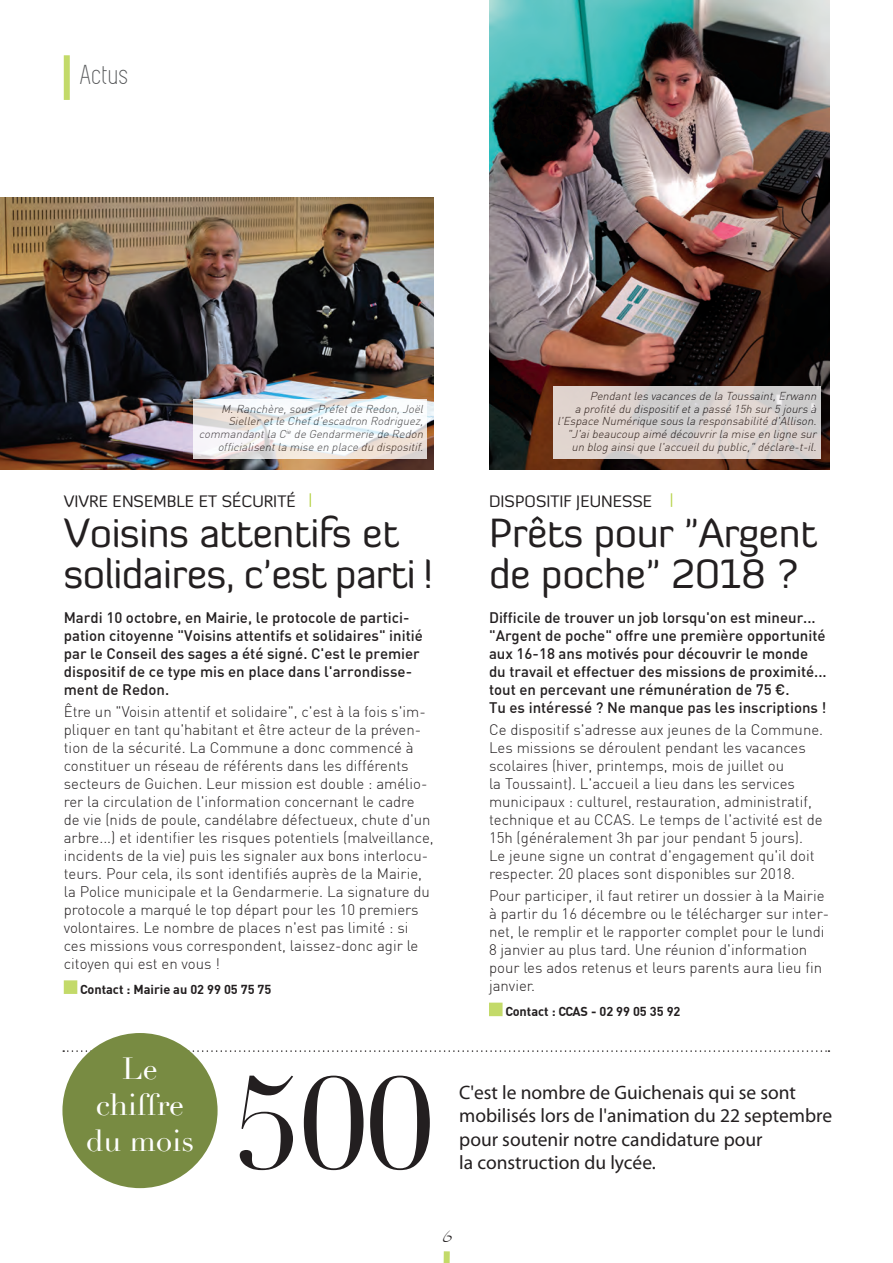
<style>
.page{position:relative;width:893px;height:1263px;background:#fff}
.page>*{position:absolute;margin:0;border:0;box-sizing:border-box;transform-origin:0 0}
.t1{font:127.5px "Didot";color:#231f20}
.t2{font:40.5px/40.5px "Diavlo";letter-spacing:-.01em;color:#231f20}
.t3{font:30px/36px "Didot";color:#fff;text-align:center}
.t4{font:28.5px "Simplifica";letter-spacing:.025em;color:#545557}
.t5{font:19.5px/23.4px "Myriad Pro";color:#231f20}
.t6{font:italic 19.5px "SF Burlington Script";color:#231f20}
.t7{font:16.5px "Diavlo";color:#231f20}
.t8{font:300 15px/18px "DIN";color:#231f20}
.t9{font:500 15px/18px "DIN";color:#231f20}
.t10{font:700 12.75px "DIN";color:#231f20}
.t11{font:italic 300 11.25px/12.8px "DIN";color:#231f20;text-align:right}
</style>
<div class="page">
<svg style="left:63px;top:1050px;width:766px;height:2px"></svg>
<img style="left:0;top:198px;width:434px;height:272px">
<img style="left:489px;top:0;width:340px;height:470px">
<svg style="left:310px;top:493px;width:1px;height:14px"></svg>
<div style="left:64px;top:980px;width:13px;height:14px;background:#c3da69;border:2px solid #c3da69"></div>
<svg style="left:671px;top:493px;width:1px;height:14px"></svg>
<div style="left:489px;top:1003px;width:14px;height:13px;background:#c3da69;border:2px solid #c3da69"></div>
<div style="left:64px;top:55px;width:6px;height:45px;background:#c3da69"></div>
<svg style="left:443px;top:1251px;width:7px;height:12px"></svg>
<div style="left:62px;top:1033px;width:156px;height:155px;background:#788b42;border-radius:50%"></div>
<svg style="left:193px;top:399px;width:234px;height:60px;fill:#f7f5fa"></svg>
<svg style="left:553px;top:387px;width:268px;height:72px;background:#dad2cf"></svg>
<h3 class="t4" style="left:81px;top:60px;width:50px">Actus</h3>
<p class="t11" style="left:199px;top:402px;width:229px">M.Ranchère,sous-Préfetde Redon,Joël Sielleretle Chefd'escadron Rodriguez, commandantla C<sup>ie</sup> de Gendarmerie de Redon officialisentla mise en place du dispositif.</p>
<p class="t7" style="left:64px;top:491px;width:233px">VIVRE ENSEMBLE ET SÉCURITÉ</p>
<h2 class="t2" style="left:64px;top:512px;width:371px">Voisins attentifs et solidaires, c'est parti !</h2>
<p class="t9" style="left:64px;top:608px;width:361px">Mardi 10 octobre, en Mairie, le protocole de partici&shy;pation citoyenne "Voisins attentifs et solidaires" initié par le Conseil des sages a été signé. C'est le premier dispositif de ce type mis en place dans l'arrondisse&shy;ment de Redon.</p>
<p class="t8" style="left:64px;top:703px;width:371px">Être un "Voisin attentif et solidaire", c'est à la fois s'im&shy;pliquer en tant qu'habitant et être acteur de la préven&shy;tion de la sécurité. La Commune a donc commencé à constituer un réseau de référents dans les différents secteurs de Guichen. Leur mission est double : amélio&shy;rer la circulation de l'information concernant le cadre de vie (nids de poule, candélabre défectueux, chute d'un arbre...) et identifier les risques potentiels (malveillance, incidents de la vie) puis les signaler aux bons interlocu&shy;teurs. Pour cela, ils sont identifiés auprès de la Mairie, la Police municipale et la Gendarmerie. La signature du protocole a marqué le top départ pour les 10 premiers volontaires. Le nombre de places n'est pas limité : si ces missions vous correspondent, laissez-donc agir le citoyen qui est en vous !</p>
<p class="t10" style="left:80px;top:981px;width:193px">Contact : Mairie au 02 99 05 75 75</p>
<p class="t11" style="left:557px;top:389px;width:264px">Pendantles vacances de la Toussaint,Erwann<br>a profité du dispositifeta passé 15h sur5 jours à l'Espace Numérique sous la responsabilité d'Allison. "J'aibeaucoup aimé découvrirla mise en ligne sur un blog ainsique l'accueildu public,"déclare-t-il.</p>
<p class="t7" style="left:489px;top:491px;width:165px">DISPOSITIF JEUNESSE</p>
<h2 class="t2" style="left:489px;top:512px;width:330px">Prêts pour "Argent de poche" 2018 ?</h2>
<p class="t9" style="left:489px;top:608px;width:339px">Difficile de trouver un job lorsqu'on est mineur... "Argent de poche" offre une première opportunité aux 16-18 ans motivés pour découvrir le monde du travail et effectuer des missions de proximité... tout en percevant une rémunération de 75 €.<br>Tu es intéressé ? Ne manque pas les inscriptions !</p>
<p class="t8" style="left:489px;top:721px;width:336px">Ce dispositif s'adresse aux jeunes de la Commune.<br>Les missions se déroulent pendant les vacances scolaires (hiver, printemps, mois de juillet ou<br>la Toussaint). L'accueil a lieu dans les services municipaux : culturel, restauration, administratif, technique et au CCAS. Le temps de l'activité est de 15h (généralement 3h par jour pendant 5 jours).<br>Le jeune signe un contrat d'engagement qu'il doit respecter. 20 places sont disponibles sur 2018.</p>
<p class="t8" style="left:489px;top:887px;width:342px">Pour participer, il faut retirer un dossier à la Mairie à partir du 16 décembre ou le télécharger sur inter&shy;net, le remplir et le rapporter complet pour le lundi 8 janvier au plus tard. Une réunion d'information pour les ados retenus et leurs parents aura lieu fin janvier.</p>
<p class="t10" style="left:505px;top:1003px;width:176px">Contact : CCAS - 02 99 05 35 92</p>
<h3 class="t3" style="left:86px;top:1051px;width:110px">Le chiffre du mois</h3>
<h1 class="t1" style="left:234px;top:1048px;width:200px">500</h1>
<h3 class="t5" style="left:459px;top:1080px;width:374px">C'est le nombre de Guichenais qui se sont mobilisés lors de l'animation du 22 septembre pour soutenir notre candidature pour<br>la construction du lycée.</h3>
<h3 class="t6" style="left:442px;top:1225px;width:10px">6</h3>
</div>
